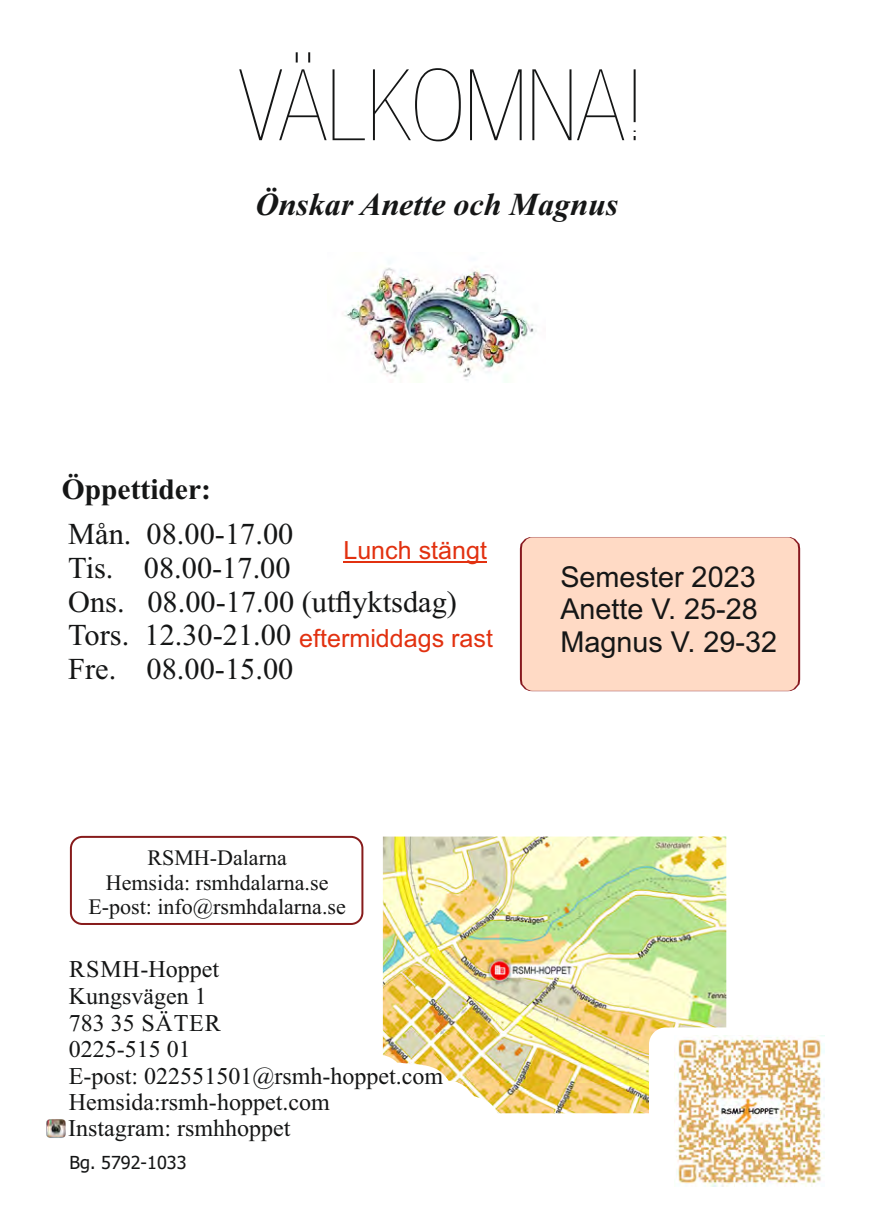
<style>
.page{position:relative;width:876px;height:1227px;background:#fff}
.page>*{position:absolute;margin:0;border:0;box-sizing:border-box;transform-origin:0 0}
.t1{font:200 condensed 99.2px "Helvetica Neue LT Com";color:#151616}
.t2{font:italic 700 32px "Times New Roman";color:#151616}
.t3{font:30.4px/33.6px "Times New Roman";color:#151616}
.t4{font:700 29.4px "Times New Roman";color:#151616}
.t5{font:28.8px/32.2px "Arial";color:#151616}
.t6{font:25px "Arial";color:#e23110}
.t7{font:24px/26.6px "Times New Roman";color:#151616}
.t8{font:22px/24.4px "Times New Roman";color:#151616;text-align:center}
.t9{font:18px "Tahoma";color:#151616}
</style>
<div class="page">
<div style="left:520px;top:537px;width:278px;height:154px;background:#ffdac5;border-radius:11px"></div>
<div style="left:520px;top:537px;width:279px;height:154px;border:1px solid #87181f;border-radius:11px"></div>
<img style="left:382px;top:836px;width:344px;height:277px">
<div style="left:648px;top:1027px;width:154px;height:154px;background:#fff;border-radius:17px"></div>
<div style="left:70px;top:836px;width:293px;height:89px;border:2px solid #871b1b;border-radius:11px"></div>
<img style="left:46px;top:1119px;width:20px;height:19px">
<img style="left:674px;top:1036px;width:150px;height:150px">
<hr style="left:343px;top:561px;width:143px;height:2px;background:#e23110">
<img style="left:342px;top:267px;width:195px;height:115px">
<h1 class="t1" style="left:238px;top:69px;width:407px">VÄLKOMNA!</h1>
<h2 class="t2" style="left:255px;top:193px;width:364px">Önskar Anette och Magnus</h2>
<p class="t4" style="left:62px;top:479px;width:150px">Öppettider:</p>
<p class="t3" style="left:68px;top:520px;width:390px">Mån. 08.00-17.00<br>Tis. 08.00-17.00<br>Ons. 08.00-17.00 (utflyktsdag)<br>Tors. 12.30-21.00<br>Fre. 08.00-15.00</p>
<p class="t6" style="left:343px;top:541px;width:145px">Lunch stängt</p>
<p class="t6" style="left:299px;top:628px;width:195px">eftermiddags rast</p>
<p class="t5" style="left:560px;top:563px;width:218px">Semester 2023<br>Anette V. 25-28<br>Magnus V. 29-32</p>
<p class="t8" style="left:88px;top:848px;width:259px">RSMH-Dalarna<br>Hemsida: rsmhdalarna.se<br>E-post: info@rsmhdalarna.se</p>
<p class="t7" style="left:69px;top:958px;width:376px">RSMH-Hoppet<br>Kungsvägen 1<br>783 35 SÄTER<br>0225-515 01<br>E-post: 022551501@rsmh-hoppet.com<br>Hemsida:rsmh-hoppet.com</p>
<p class="t7" style="left:68px;top:1117px;width:223px">Instagram: rsmhhoppet</p>
<p class="t9" style="left:70px;top:1155px;width:118px">Bg. 5792-1033</p>
</div>
